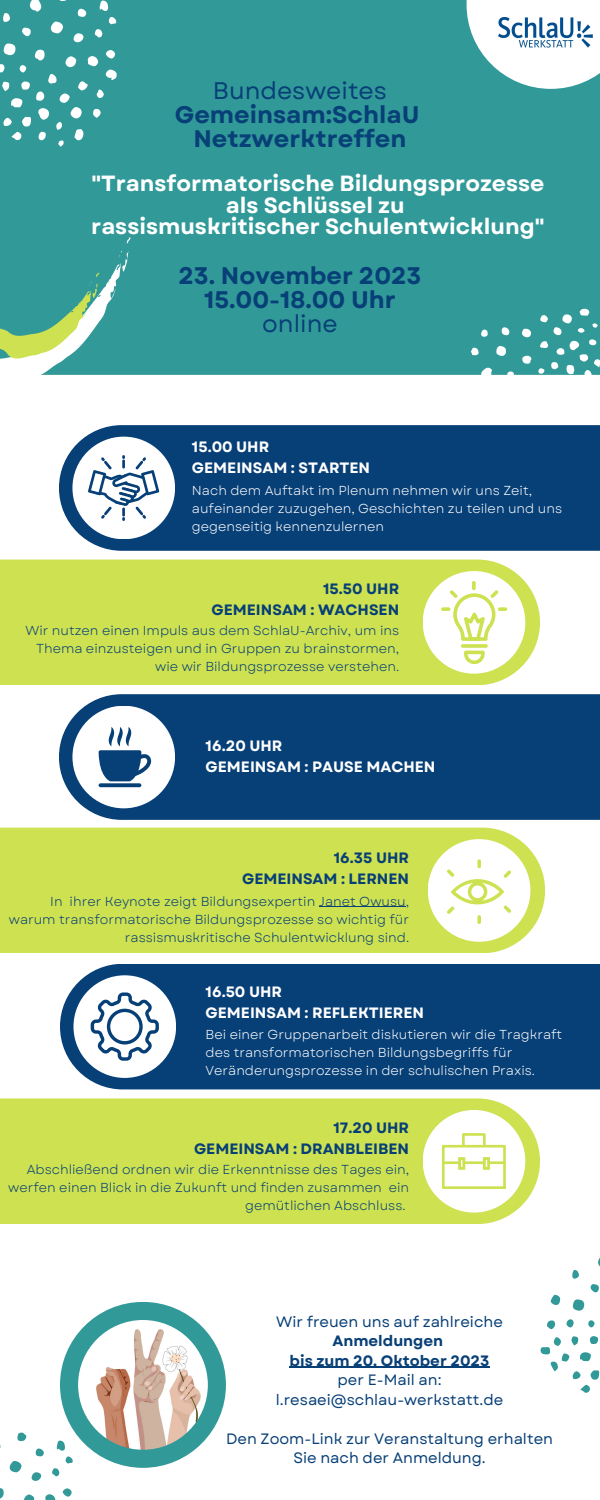
<style>
.page{position:relative;width:600px;height:1500px;background:#fff}
.page>*{position:absolute;margin:0;border:0;box-sizing:border-box;transform-origin:0 0}
.t1{font:700 24px "Garet";color:#073f77}
.t2{font:24px "Garet";color:#073f77}
.t3{font:700 22px/21.8px "Garet";color:#fff;text-align:center}
.t4{font:15px/19.5px "Garet";color:#073f77;text-align:center}
.t5{font:700 15px "Garet";color:#073f77}
.t6{font:700 15px "Garet";color:#fff}
.t7{font:13px/18px "Garet";color:#073f77;text-align:right}
.t8{font:13px/18px "Garet";color:#fff}
</style>
<div class="page">
<div style="left:59px;top:425px;width:541px;height:126px;background:#073f77"></div>
<div style="left:0;top:560px;width:540px;height:125px;background:#cde151"></div>
<div style="left:59px;top:694px;width:541px;height:126px;background:#073f77"></div>
<div style="left:0;top:828px;width:545px;height:125px;background:#cde151"></div>
<div style="left:60px;top:964px;width:540px;height:125px;background:#073f77"></div>
<div style="left:0;top:1098px;width:540px;height:126px;background:#cde151"></div>
<div style="left:72px;top:437px;width:103px;height:102px;background:#fff;border-radius:50%"></div>
<div style="left:423px;top:571px;width:102px;height:103px;background:#fff;border-radius:50%"></div>
<div style="left:428px;top:839px;width:102px;height:103px;background:#fff;border-radius:50%"></div>
<div style="left:72px;top:706px;width:103px;height:102px;background:#fff;border-radius:50%"></div>
<div style="left:73px;top:975px;width:103px;height:103px;background:#fff;border-radius:50%"></div>
<div style="left:423px;top:1110px;width:102px;height:103px;background:#fff;border-radius:50%"></div>
<div style="left:60px;top:1302px;width:166px;height:166px;background:#329999;border-radius:50%"></div>
<img style="left:78px;top:1320px;width:130px;height:130px;border-radius:50%">
<svg style="left:91px;top:992px;width:68px;height:69px"></svg>
<svg style="left:461px;top:644px;width:27px;height:4px"></svg>
<svg style="left:464px;top:651px;width:21px;height:13px"></svg>
<svg style="left:441px;top:581px;width:66px;height:60px"></svg>
<svg style="left:447px;top:859px;width:64px;height:65px"></svg>
<svg style="left:88px;top:455px;width:71px;height:66px"></svg>
<svg style="left:99px;top:783px;width:42px;height:4px"></svg>
<svg style="left:99px;top:727px;width:52px;height:54px"></svg>
<div style="left:0;top:0;width:600px;height:375px;background:#329999"></div>
<svg style="left:469px;top:308px;width:131px;height:67px"></svg>
<svg style="left:0;top:0;width:117px;height:147px"></svg>
<hr style="left:290px;top:1367px;width:200px;height:1px;background:#073f77">
<svg style="left:467px;top:0;width:133px;height:89px;fill:#fff"></svg>
<svg style="left:573px;top:1299px;width:11px;height:12px"></svg>
<svg style="left:598px;top:1257px;width:2px;height:10px"></svg>
<svg style="left:551px;top:1295px;width:9px;height:10px"></svg>
<svg style="left:547px;top:1320px;width:8px;height:9px"></svg>
<svg style="left:591px;top:1284px;width:8px;height:8px"></svg>
<svg style="left:572px;top:1270px;width:7px;height:9px"></svg>
<svg style="left:540px;top:1336px;width:59px;height:57px"></svg>
<svg style="left:566px;top:1319px;width:8px;height:9px"></svg>
<div style="left:588px;top:1320px;width:7px;height:7px;background:#329999;border-radius:3px"></div>
<svg style="left:10px;top:1461px;width:12px;height:12px"></svg>
<svg style="left:24px;top:1494px;width:10px;height:6px"></svg>
<svg style="left:0;top:1488px;width:4px;height:11px"></svg>
<svg style="left:45px;top:1494px;width:10px;height:6px"></svg>
<svg style="left:32px;top:1472px;width:9px;height:9px"></svg>
<svg style="left:17px;top:1433px;width:9px;height:8px"></svg>
<svg style="left:63px;top:1488px;width:9px;height:9px"></svg>
<svg style="left:36px;top:1449px;width:8px;height:7px"></svg>
<svg style="left:52px;top:1440px;width:21px;height:37px"></svg>
<hr style="left:319px;top:906px;width:87px;height:1px;background:#073f77">
<img style="left:498px;top:17px;width:95px;height:30px">
<svg style="left:127px;top:237px;width:4px;height:6px"></svg>
<svg style="left:0;top:251px;width:129px;height:124px"></svg>
<svg style="left:442px;top:1133px;width:64px;height:56px"></svg>
<hr style="left:464px;top:1161px;width:21px;height:3px;background:#cde151">
<hr style="left:489px;top:1161px;width:16px;height:3px;background:#cde151">
<p class="t2" style="left:213px;top:73px;width:176px">Bundesweites</p>
<p class="t1" style="left:175px;top:97px;width:246px">Gemeinsam:SchlaU</p>
<p class="t1" style="left:193px;top:121px;width:215px">Netzwerktreffen</p>
<p class="t3" style="left:91px;top:172px;width:455px">"Transformatorische Bildungsprozesse als Schlüssel zu</p>
<p class="t3" style="left:91px;top:216px;width:455px">rassismuskritischer Schulentwicklung"</p>
<p class="t1" style="left:178px;top:258px;width:245px">23. November 2023</p>
<p class="t1" style="left:204px;top:282px;width:193px">15.00-18.00 Uhr</p>
<p class="t2" style="left:262px;top:306px;width:77px">online</p>
<p class="t6" style="left:192px;top:436px;width:79px">15.00 UHR</p>
<p class="t6" style="left:192px;top:457px;width:180px">GEMEINSAM : STARTEN</p>
<p class="t8" style="left:192px;top:481px;width:372px">Nach dem Auftakt im Plenum nehmen wir uns Zeit, aufeinander zuzugehen, Geschichten zu teilen und uns gegenseitig kennenzulernen</p>
<p class="t5" style="left:323px;top:578px;width:78px">15.50 UHR</p>
<p class="t5" style="left:212px;top:599px;width:189px">GEMEINSAM : WACHSEN</p>
<p class="t7" style="left:25px;top:621px;width:375px">Wir nutzen einen Impuls aus dem SchlaU-Archiv, um ins<br>Thema einzusteigen und in Gruppen zu brainstormen, wie wir Bildungsprozesse verstehen.</p>
<p class="t6" style="left:206px;top:735px;width:78px">16.20 UHR</p>
<p class="t6" style="left:206px;top:756px;width:231px">GEMEINSAM : PAUSE MACHEN</p>
<p class="t5" style="left:334px;top:847px;width:77px">16.35 UHR</p>
<p class="t5" style="left:242px;top:868px;width:168px">GEMEINSAM : LERNEN</p>
<p class="t7" style="left:9px;top:892px;width:402px">In ihrer Keynote zeigt Bildungsexpertin Janet Owusu, warum transformatorische Bildungsprozesse so wichtig für rassismuskritische Schulentwicklung sind.</p>
<p class="t6" style="left:206px;top:981px;width:78px">16.50 UHR</p>
<p class="t6" style="left:206px;top:1002px;width:220px">GEMEINSAM : REFLEKTIEREN</p>
<p class="t8" style="left:206px;top:1025px;width:358px">Bei einer Gruppenarbeit diskutieren wir die Tragkraft des transformatorischen Bildungsbegriffs für<br>Veränderungsprozesse in der schulischen Praxis.</p>
<p class="t5" style="left:333px;top:1117px;width:77px">17.20 UHR</p>
<p class="t5" style="left:194px;top:1138px;width:217px">GEMEINSAM : DRANBLEIBEN</p>
<p class="t7" style="left:8px;top:1160px;width:402px">Abschließend ordnen wir die Erkenntnisse des Tages ein, werfen einen Blick in die Zukunft und finden zusammen ein gemütlichen Abschluss.</p>
<p class="t4" style="left:276px;top:1312px;width:228px">Wir freuen uns auf zahlreiche</p>
<p class="t5" style="left:332px;top:1330px;width:112px">Anmeldungen</p>
<p class="t5" style="left:290px;top:1350px;width:201px">bis zum 20. Oktober 2023</p>
<p class="t4" style="left:338px;top:1370px;width:105px">per E-Mail an:</p>
<p class="t4" style="left:276px;top:1390px;width:229px">l.resaei@schlau-werkstatt.de</p>
<p class="t4" style="left:226px;top:1429px;width:328px">Den Zoom-Link zur Veranstaltung erhalten<br>Sie nach der Anmeldung.</p>
</div>
